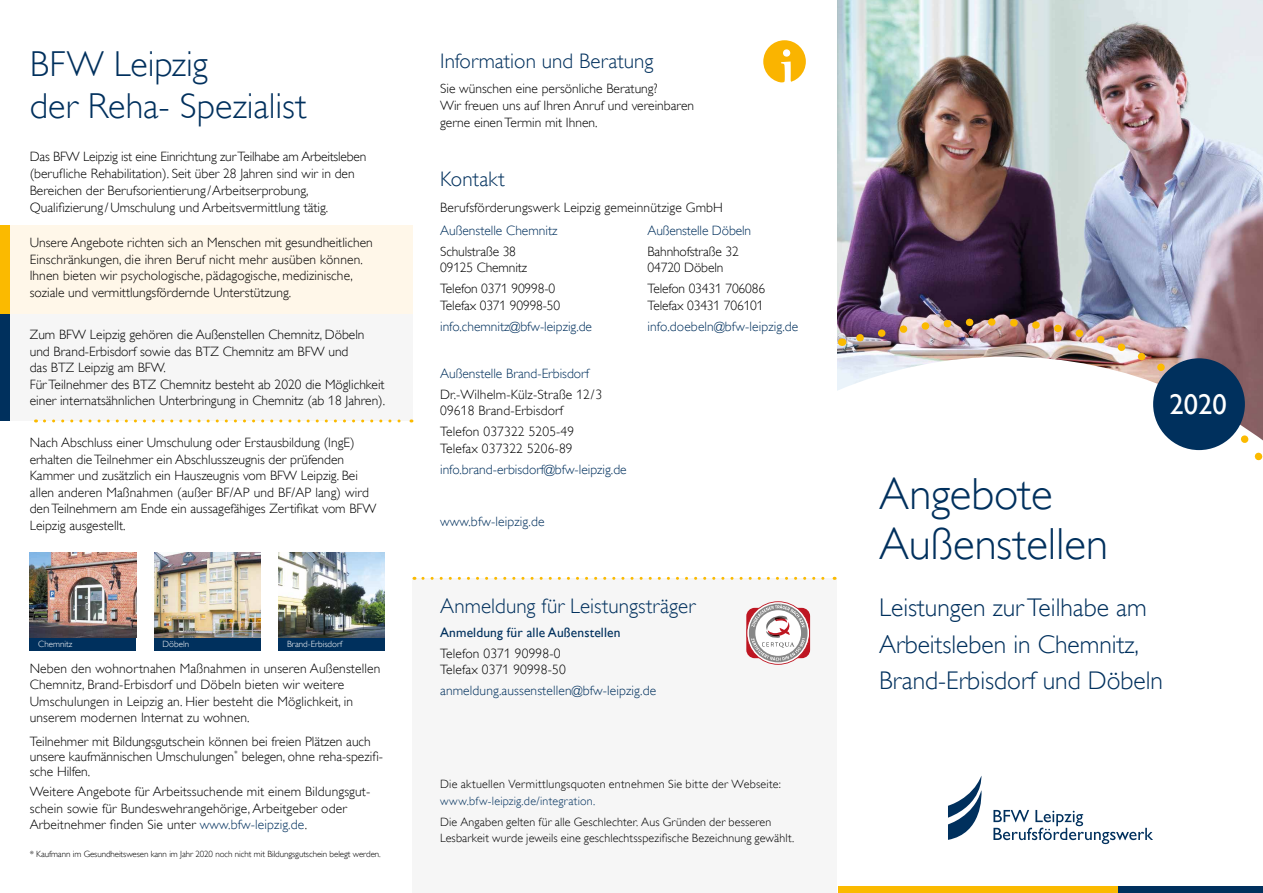
<style>
.page{position:relative;width:1263px;height:893px;background:#fff}
.page>*{position:absolute;margin:0;border:0;box-sizing:border-box;transform-origin:0 0}
.t1{font:51.75px "Bell MT Bold";color:#fff}
.Überschrift_Titel{font:44.85px "Gill Sans Alt One WGL Light";letter-spacing:-.005em;color:#00305d}
.Überschrift_Balken{font:36px/42px "Gill Sans Alt One WGL Light";color:#00305d}
.t2{font:28.5px "Gill Sans Alt One WGL";color:#fff}
.t3{font:25.5px/36.5px "Gill Sans Alt One WGL Light";color:#00305d}
.Überschrift_Balken-2{font:21px "Gill Sans Alt One WGL Light";letter-spacing:.005em;color:#00305d}
.Fließtext{font:13.5px/16.5px "Gill Sans Alt One WGL Light";color:#000}
.Fließtext_Liste{font:13.5px/16.5px "Gill Sans Alt One WGL Light";color:#000}
.Fließtext-2{font:13.5px/21px "Gill Sans Alt One WGL Light";color:#00305d}
.Tabellenkörper{font:13.5px/16.5px "Gill Sans Alt One WGL Light";color:#000}
.Fließtext-3{font:13.5px/21px "Gill Sans Alt One WGL";letter-spacing:.01em;color:#00305d}
.Fließtext-4{font:12px/17px "Gill Sans Alt One WGL Light";letter-spacing:.015em;color:#000}
.Fließtext-5{font:9px "Gill Sans Alt One WGL Light";letter-spacing:-.01em;color:#000}
.Tabellenkörper-2{font:9px "Gill Sans Alt One WGL Light";color:#fff}
.s1{color:#00305d}
.s2{color:#000}
.s3{font-family:"Gill Sans Alt One WGL Light";color:#000}
</style>
<div class="page">
<div style="left:30px;top:638px;width:106px;height:13px;background:#00305d"></div>
<img style="left:30px;top:553px;width:106px;height:85px">
<img style="left:279px;top:553px;width:106px;height:85px">
<div style="left:279px;top:638px;width:106px;height:13px;background:#00305d"></div>
<img style="left:154px;top:553px;width:106px;height:85px">
<div style="left:154px;top:638px;width:106px;height:13px;background:#00305d"></div>
<div style="left:0;top:225px;width:412px;height:90px;background:#fff7e9"></div>
<div style="left:0;top:225px;width:10px;height:90px;background:#fbba00"></div>
<div style="left:412px;top:578px;width:426px;height:315px;background:#f6f6f6"></div>
<svg style="left:746px;top:601px;width:64px;height:64px"></svg>
<div style="left:0;top:315px;width:412px;height:106px;background:#f6f6f6"></div>
<div style="left:0;top:315px;width:10px;height:106px;background:#00305d"></div>
<img style="left:838px;top:0;width:425px;height:357px">
<img style="left:843px;top:301px;width:420px;height:160px">
<div style="left:1153px;top:358px;width:92px;height:92px;background:#00305d;border-radius:50%"></div>
<div style="left:838px;top:887px;width:313px;height:6px;background:#fbba00"></div>
<div style="left:1119px;top:887px;width:144px;height:6px;background:#00305d"></div>
<svg style="left:423px;top:577px;width:412px;height:3px"></svg>
<svg style="left:948px;top:776px;width:34px;height:64px"></svg>
<svg style="left:993px;top:810px;width:160px;height:34px"></svg>
<div style="left:763px;top:40px;width:43px;height:43px;background:#fab400;border-radius:50%"></div>
<svg style="left:44px;top:419px;width:368px;height:3px"></svg>
<p class="Überschrift_Balken" style="left:30px;top:43px;width:278px">BFW Leipzig<br>der Reha- Spezialist</p>
<p class="Fließtext" style="left:30px;top:148px;width:338px;line-height:17px">Das BFW Leipzig ist eine Einrichtung zur Teilhabe am Arbeitsleben (berufliche Rehabilitation). Seit über 28 Jahren sind wir in den Bereichen der Berufsorientierung /Arbeitserprobung, Qualifizierung /Umschulung und Arbeitsvermittlung tätig.</p>
<p class="Fließtext" style="left:30px;top:235px;width:344px">Unsere Angebote richten sich an Menschen mit gesundheitlichen Einschränkungen, die ihren Beruf nicht mehr ausüben können.<br>Ihnen bieten wir psychologische, pädagogische, medizinische, soziale und vermittlungsfördernde Unterstützung.</p>
<p class="Tabellenkörper" style="left:30px;top:327px;width:336px">Zum BFW Leipzig gehören die Außenstellen Chemnitz, Döbeln und Brand-Erbisdorf sowie das BTZ Chemnitz am BFW und das BTZ Leipzig am BFW.</p>
<p class="Tabellenkörper" style="left:30px;top:376px;width:357px">Für Teilnehmer des BTZ Chemnitz besteht ab 2020 die Möglichkeit einer internatsähnlichen Unterbringung in Chemnitz (ab 18 Jahren).</p>
<p class="Fließtext_Liste" style="left:30px;top:435px;width:348px">Nach Abschluss einer Umschulung oder Erstausbildung (IngE) erhalten die Teilnehmer ein Abschlusszeugnis der prüfenden Kammer und zusätzlich ein Hauszeugnis vom BFW Leipzig. Bei allen anderen Maßnahmen (außer BF/AP und BF/AP lang) wird den Teilnehmern am Ende ein aussagefähiges Zertifikat vom BFW Leipzig ausgestellt.</p>
<p class="Tabellenkörper-2" style="left:38px;top:638px;width:36px">Chemnitz</p>
<p class="Tabellenkörper-2" style="left:163px;top:638px;width:28px">Döbeln</p>
<p class="Tabellenkörper-2" style="left:287px;top:638px;width:57px">Brand-Erbisdorf</p>
<p class="Fließtext" style="left:30px;top:660px;width:352px">Neben den wohnortnahen Maßnahmen in unseren Außenstellen Chemnitz, Brand-Erbisdorf und Döbeln bieten wir weitere Umschulungen in Leipzig an. Hier besteht die Möglichkeit, in unserem modernen Internat zu wohnen.</p>
<p class="Fließtext" style="left:30px;top:734px;width:355px;line-height:15px">Teilnehmer mit Bildungsgutschein können bei freien Plätzen auch unsere kaufmännischen Umschulungen<sup>*</sup> belegen, ohne reha-spezifi&shy;sche Hilfen.</p>
<p class="Fließtext" style="left:30px;top:784px;width:342px">Weitere Angebote für Arbeitssuchende mit einem Bildungsgut&shy;schein sowie für Bundeswehrangehörige, Arbeitgeber oder<br>Arbeitnehmer finden Sie unter <span class="s1">www.bfw-leipzig.de</span>.</p>
<p class="Fließtext-5" style="left:30px;top:848px;width:353px">* Kaufmann im Gesundheitswesen kann im Jahr 2020 noch nicht mit Bildungsgutschein belegt werden.</p>
<p class="Überschrift_Balken-2" style="left:440px;top:47px;width:215px">Information und Beratung</p>
<p class="Fließtext" style="left:440px;top:80px;width:255px;line-height:17px">Sie wünschen eine persönliche Beratung?<br>Wir freuen uns auf Ihren Anruf und vereinbaren gerne einen Termin mit Ihnen.</p>
<p class="Überschrift_Balken-2" style="left:440px;top:166px;width:66px">Kontakt</p>
<p class="Fließtext" style="left:440px;top:199px;width:284px">Berufsförderungswerk Leipzig gemeinnützige GmbH</p>
<p class="t1" style="left:780px;top:37px;width:17px">i</p>
<p class="Fließtext-2" style="left:440px;top:220px;width:119px">Außenstelle Chemnitz<br><span class="s2">Schulstraße 38</span></p>
<p class="Fließtext_Liste" style="left:440px;top:257px;width:117px;line-height:21px">09125 Chemnitz<br>Telefon 0371 90998-0</p>
<p class="Fließtext-2" style="left:440px;top:295px;width:153px"><span class="s2">Telefax 0371 90998-50 </span>info.chemnitz@bfw-leipzig.de</p>
<p class="Fließtext_Liste" style="left:440px;top:363px;width:164px;line-height:21px"><span class="s1">Außenstelle Brand-Erbisdorf<br></span>Dr.-Wilhelm-Külz-Straße 12/3</p>
<p class="Fließtext_Liste" style="left:440px;top:400px;width:136px;line-height:21px">09618 Brand-Erbisdorf<br>Telefon 037322 5205-49</p>
<p class="Fließtext-2" style="left:440px;top:438px;width:188px"><span class="s2">Telefax 037322 5206-89 </span>info.brand-erbisdorf@bfw-leipzig.de</p>
<p class="Fließtext-2" style="left:440px;top:511px;width:106px">www.bfw-leipzig.de</p>
<p class="Fließtext-2" style="left:647px;top:220px;width:105px">Außenstelle Döbeln<br><span class="s2">Bahnhofstraße 32</span></p>
<p class="Fließtext_Liste" style="left:647px;top:257px;width:119px;line-height:21px">04720 Döbeln<br>Telefon 03431 706086</p>
<p class="Fließtext-2" style="left:647px;top:295px;width:152px"><span class="s2">Telefax 03431 706101 </span>info.doebeln@bfw-leipzig.de</p>
<p class="Überschrift_Balken-2" style="left:440px;top:592px;width:257px">Anmeldung für Leistungsträger</p>
<p class="Fließtext-3" style="left:440px;top:621px;width:182px">Anmeldung für alle Außenstellen<br><span class="s3">Telefon 0371 90998-0</span></p>
<p class="Fließtext-2" style="left:440px;top:659px;width:218px"><span class="s2">Telefax 0371 90998-50 </span>anmeldung.aussenstellen@bfw-leipzig.de</p>
<p class="Fließtext-4" style="left:440px;top:776px;width:342px">Die aktuellen Vermittlungsquoten entnehmen Sie bitte der Webseite: <span class="s1">www.bfw-leipzig.de/integration.</span></p>
<p class="Fließtext-4" style="left:440px;top:814px;width:356px;line-height:16.5px">Die Angaben gelten für alle Geschlechter. Aus Gründen der besseren<br>Lesbarkeit wurde jeweils eine geschlechtsspezifische Bezeichnung gewählt.</p>
<p class="t2" style="left:1169px;top:385px;width:59px">2020</p>
<p class="Überschrift_Titel" style="left:879px;top:464px;width:175px">Angebote</p>
<p class="Überschrift_Titel" style="left:879px;top:515px;width:230px">Außenstellen</p>
<p class="t3" style="left:879px;top:589px;width:285px">Leistungen zur Teilhabe am<br>Arbeitsleben in Chemnitz,<br>Brand-Erbisdorf und Döbeln</p>
</div>
